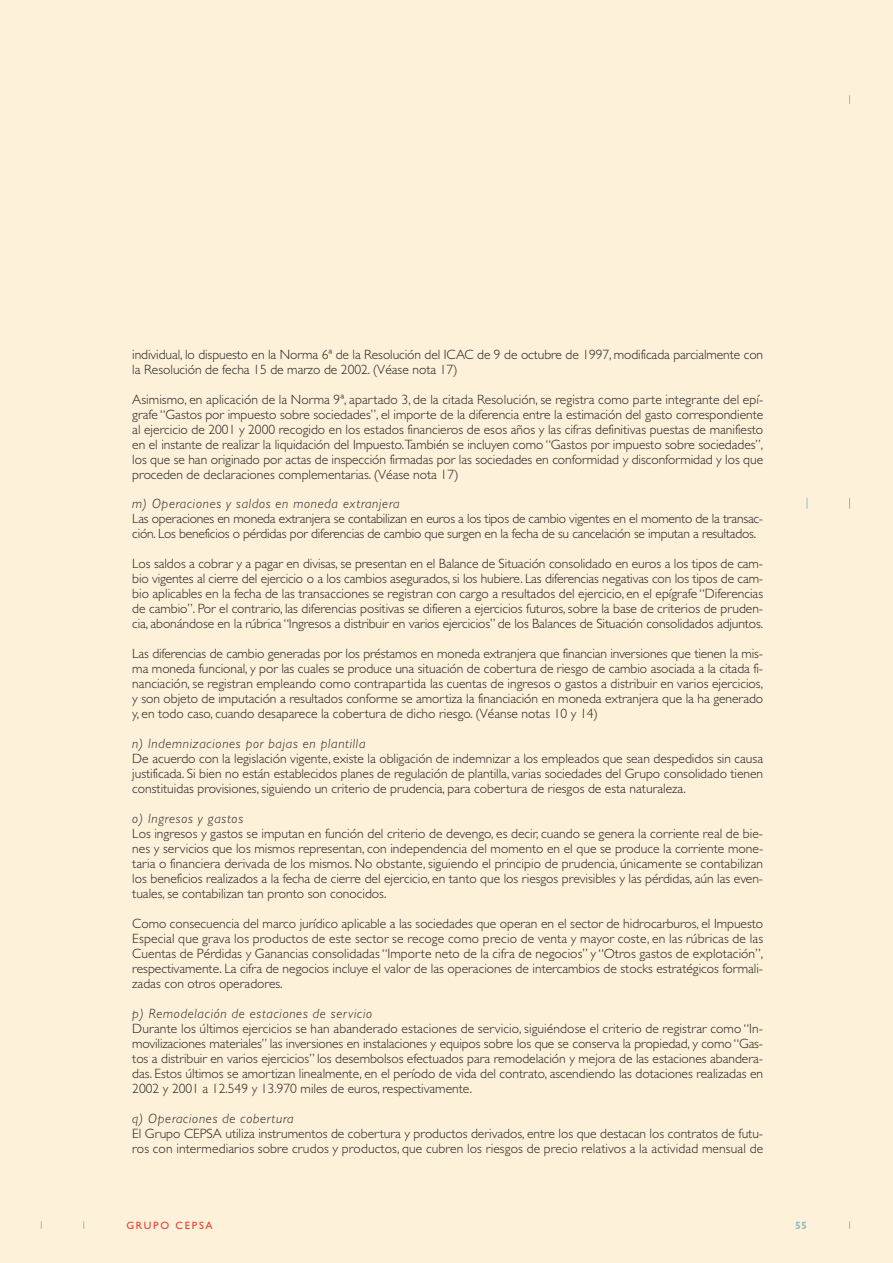
<style>
.page{position:relative;width:893px;height:1263px;background:#fff}
.page>*{position:absolute;margin:0;border:0;box-sizing:border-box;transform-origin:0 0}
.t1{font:300 13.5px/15px "Gill Sans";color:#231f20;text-align:justify}
.t2{font:italic 300 13.5px "Gill Sans";letter-spacing:.05em;color:#231f20}
.t3{font:10.65px "Gill Sans";letter-spacing:.165em;color:#ee3b32}
.t4{font:700 10.65px "Gill Sans";color:#92bdc1}
</style>
<div class="page">
<div style="left:0;top:0;width:892px;height:1263px;background:#fef1d9"></div>
<p class="t1" style="left:132px;top:348px;width:632px">individual, lo dispuesto en la Norma 6ª de la Resolución del ICAC de 9 de octubre de 1997, modificada parcialmente con la Resolución de fecha 15 de marzo de 2002. (Véase nota 17)</p>
<p class="t1" style="left:132px;top:393px;width:632px">Asimismo, en aplicación de la Norma 9ª, apartado 3, de la citada Resolución, se registra como parte integrante del epí&shy;grafe “Gastos por impuesto sobre sociedades”, el importe de la diferencia entre la estimación del gasto correspondiente al ejercicio de 2001 y 2000 recogido en los estados financieros de esos años y las cifras definitivas puestas de manifiesto en el instante de realizar la liquidación del Impuesto.También se incluyen como “Gastos por impuesto sobre sociedades”, los que se han originado por actas de inspección firmadas por las sociedades en conformidad y disconformidad y los que proceden de declaraciones complementarias. (Véase nota 17)</p>
<p class="t2" style="left:132px;top:499px;width:269px">m) Operaciones y saldos en moneda extranjera</p>
<p class="t1" style="left:132px;top:513px;width:632px">Las operaciones en moneda extranjera se contabilizan en euros a los tipos de cambio vigentes en el momento de la transac&shy;ción. Los beneficios o pérdidas por diferencias de cambio que surgen en la fecha de su cancelación se imputan a resultados.</p>
<p class="t1" style="left:132px;top:558px;width:632px">Los saldos a cobrar y a pagar en divisas, se presentan en el Balance de Situación consolidado en euros a los tipos de cam&shy;bio vigentes al cierre del ejercicio o a los cambios asegurados, si los hubiere. Las diferencias negativas con los tipos de cam&shy;bio aplicables en la fecha de las transacciones se registran con cargo a resultados del ejercicio, en el epígrafe “Diferencias de cambio”. Por el contrario, las diferencias positivas se difieren a ejercicios futuros, sobre la base de criterios de pruden&shy;cia, abonándose en la rúbrica “Ingresos a distribuir en varios ejercicios” de los Balances de Situación consolidados adjuntos.</p>
<p class="t1" style="left:132px;top:648px;width:632px">Las diferencias de cambio generadas por los préstamos en moneda extranjera que financian inversiones que tienen la mis&shy;ma moneda funcional, y por las cuales se produce una situación de cobertura de riesgo de cambio asociada a la citada fi&shy;nanciación, se registran empleando como contrapartida las cuentas de ingresos o gastos a distribuir en varios ejercicios, y son objeto de imputación a resultados conforme se amortiza la financiación en moneda extranjera que la ha generado y, en todo caso, cuando desaparece la cobertura de dicho riesgo. (Véanse notas 10 y 14)</p>
<p class="t2" style="left:132px;top:739px;width:235px">n) Indemnizaciones por bajas en plantilla</p>
<p class="t1" style="left:132px;top:753px;width:632px">De acuerdo con la legislación vigente, existe la obligación de indemnizar a los empleados que sean despedidos sin causa justificada. Si bien no están establecidos planes de regulación de plantilla, varias sociedades del Grupo consolidado tienen constituidas provisiones, siguiendo un criterio de prudencia, para cobertura de riesgos de esta naturaleza.</p>
<p class="t2" style="left:132px;top:814px;width:112px">o) Ingresos y gastos</p>
<p class="t1" style="left:132px;top:828px;width:632px">Los ingresos y gastos se imputan en función del criterio de devengo, es decir, cuando se genera la corriente real de bie&shy;nes y servicios que los mismos representan, con independencia del momento en el que se produce la corriente mone&shy;taria o financiera derivada de los mismos. No obstante, siguiendo el principio de prudencia, únicamente se contabilizan los beneficios realizados a la fecha de cierre del ejercicio, en tanto que los riesgos previsibles y las pérdidas, aún las even&shy;tuales, se contabilizan tan pronto son conocidos.</p>
<p class="t1" style="left:132px;top:918px;width:632px">Como consecuencia del marco jurídico aplicable a las sociedades que operan en el sector de hidrocarburos, el Impuesto Especial que grava los productos de este sector se recoge como precio de venta y mayor coste, en las rúbricas de las Cuentas de Pérdidas y Ganancias consolidadas “Importe neto de la cifra de negocios” y “Otros gastos de explotación”, respectivamente. La cifra de negocios incluye el valor de las operaciones de intercambios de stocks estratégicos formali&shy;zadas con otros operadores.</p>
<p class="t2" style="left:132px;top:1009px;width:241px">p) Remodelación de estaciones de servicio</p>
<p class="t1" style="left:132px;top:1023px;width:632px">Durante los últimos ejercicios se han abanderado estaciones de servicio, siguiéndose el criterio de registrar como “In&shy;movilizaciones materiales” las inversiones en instalaciones y equipos sobre los que se conserva la propiedad, y como “Gas&shy;tos a distribuir en varios ejercicios” los desembolsos efectuados para remodelación y mejora de las estaciones abandera&shy;das. Estos últimos se amortizan linealmente, en el período de vida del contrato, ascendiendo las dotaciones realizadas en 2002 y 2001 a 12.549 y 13.970 miles de euros, respectivamente.</p>
<p class="t2" style="left:132px;top:1114px;width:163px">q) Operaciones de cobertura</p>
<p class="t1" style="left:132px;top:1128px;width:632px">El Grupo CEPSA utiliza instrumentos de cobertura y productos derivados, entre los que destacan los contratos de futu&shy;ros con intermediarios sobre crudos y productos, que cubren los riesgos de precio relativos a la actividad mensual de</p>
<p class="t3" style="left:126px;top:1221px;width:88px">GRUPO CEPSA</p>
<p class="t4" style="left:795px;top:1221px;width:13px">55</p>
</div>
